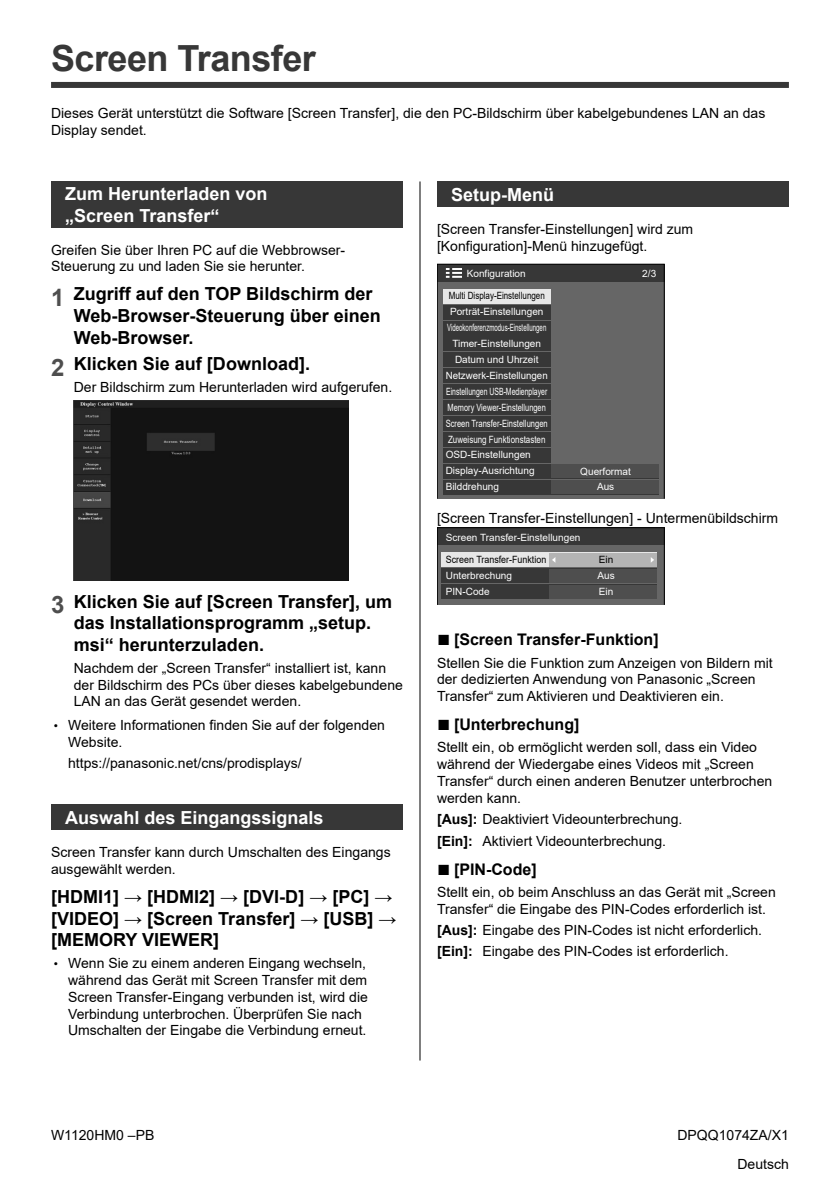
<style>
.page{position:relative;width:840px;height:1191px;background:#fff}
.page>*{position:absolute;margin:0;border:0;box-sizing:border-box;transform-origin:0 0}
.t1{font:700 36px "Arial";letter-spacing:-.015em;color:#373737}
.t2{font:700 18px/21.6px "Arial";color:#000}
.t3{font:700 18px/21.6px "Arial";color:#fff}
.t4{font:700 16px "Arial";color:#000}
.t5{font:14px/16.8px "Arial";color:#000}
.t6{font:10px/15.8px "Arial";color:#fff;text-align:center}
.t7{font:10px "Arial";color:#fff;scale:.76 1}
.t8{font:10px "Arial";color:#000;scale:.8 1}
.t9{font:10px "Arial";color:#fff;scale:.8 1}
.t10{font:10px "Arial";color:#000;scale:.89 1}
.t11{font:10px "Arial";color:#000}
.s1{font-size:24px;color:#4e4e4e}
.s2{font-size:12px}
.s3{font-size:22px}
.s4{font-weight:700}
</style>
<div class="page">
<hr style="left:419px;top:181px;width:1px;height:879px;background:#000">
<div style="left:51px;top:181px;width:352px;height:46px;background:#373737"></div>
<img style="left:74px;top:401px;width:274px;height:180px">
<div style="left:51px;top:804px;width:352px;height:25px;background:#373737"></div>
<div style="left:51px;top:82px;width:737px;height:6px;background:#373737"></div>
<div style="left:437px;top:181px;width:351px;height:26px;background:#373737"></div>
<div style="left:437px;top:264px;width:227px;height:234px;background:#666"></div>
<div style="left:437px;top:264px;width:227px;height:17px;background:#373737"></div>
<svg style="left:445px;top:268px;width:16px;height:10px"></svg>
<div style="left:442px;top:321px;width:108px;height:14px;background:#373737"></div>
<div style="left:442px;top:305px;width:108px;height:14px;background:#373737"></div>
<div style="left:442px;top:289px;width:108px;height:15px;background:#e7e7e7"></div>
<div style="left:442px;top:336px;width:108px;height:15px;background:#373737"></div>
<div style="left:442px;top:352px;width:108px;height:15px;background:#373737"></div>
<div style="left:442px;top:368px;width:108px;height:15px;background:#373737"></div>
<div style="left:442px;top:384px;width:108px;height:15px;background:#373737"></div>
<div style="left:442px;top:400px;width:108px;height:15px;background:#373737"></div>
<div style="left:442px;top:416px;width:108px;height:15px;background:#373737"></div>
<div style="left:442px;top:432px;width:108px;height:14px;background:#373737"></div>
<div style="left:442px;top:448px;width:108px;height:14px;background:#373737"></div>
<div style="left:442px;top:463px;width:216px;height:15px;background:#373737"></div>
<div style="left:550px;top:464px;width:108px;height:14px;background:#4e4e4e"></div>
<div style="left:442px;top:479px;width:216px;height:15px;background:#373737"></div>
<div style="left:550px;top:480px;width:108px;height:14px;background:#4e4e4e"></div>
<div style="left:437px;top:264px;width:227px;height:235px;border:1px solid #000"></div>
<div style="left:437px;top:528px;width:227px;height:77px;background:#666"></div>
<div style="left:437px;top:528px;width:227px;height:17px;background:#373737"></div>
<div style="left:437px;top:527px;width:227px;height:78px;border:1px solid #000"></div>
<div style="left:441px;top:568px;width:215px;height:15px;background:#373737"></div>
<div style="left:549px;top:569px;width:107px;height:13px;background:#4e4e4e"></div>
<div style="left:441px;top:584px;width:215px;height:15px;background:#373737"></div>
<div style="left:549px;top:585px;width:107px;height:13px;background:#4e4e4e"></div>
<div style="left:441px;top:552px;width:215px;height:15px;background:#e7e7e7"></div>
<div style="left:549px;top:553px;width:107px;height:14px;background:#b4b4b4"></div>
<svg style="left:650px;top:557px;width:3px;height:6px"></svg>
<h1 class="t1" style="left:51px;top:33px;width:266px">Screen Transfer</h1>
<p class="t5" style="left:51px;top:105px;width:715px">Dieses Gerät unterstützt die Software [Screen Transfer], die den PC-Bildschirm über kabelgebundenes LAN an das<br>Display sendet.</p>
<p class="t3" style="left:65px;top:183px;width:204px">Zum Herunterladen von „Screen Transfer“</p>
<p class="t5" style="left:51px;top:241px;width:295px">Greifen Sie über Ihren PC auf die Webbrowser-<br>Steuerung zu und laden Sie sie herunter.</p>
<p class="t2" style="left:74px;top:283px;width:308px;text-indent:-23px"><span class="s1">1</span> Zugriff auf den TOP Bildschirm der<br>Web-Browser-Steuerung über einen<br>Web-Browser.</p>
<p class="t2" style="left:51px;top:353px;width:260px"><span class="s1">2</span> Klicken Sie auf [Download].</p>
<p class="t5" style="left:74px;top:379px;width:320px">Der Bildschirm zum Herunterladen wird aufgerufen.</p>
<p class="t2" style="left:74px;top:591px;width:320px;text-indent:-23px"><span class="s1">3</span> Klicken Sie auf [Screen Transfer], um das Installationsprogramm „setup. msi“ herunterzuladen.</p>
<p class="t5" style="left:74px;top:659px;width:330px">Nachdem der „Screen Transfer“ installiert ist, kann der Bildschirm des PCs über dieses kabelgebundene<br>LAN an das Gerät gesendet werden.</p>
<p class="t5" style="left:68px;top:716px;width:318px;text-indent:-14px"><span class="s2">•</span> Weitere Informationen finden Sie auf der folgenden<br>Website.</p>
<p class="t5" style="left:68px;top:754px;width:235px">https://panasonic.net/cns/prodisplays/</p>
<p class="t3" style="left:65px;top:806px;width:260px">Auswahl des Eingangssignals</p>
<p class="t5" style="left:51px;top:843px;width:341px">Screen Transfer kann durch Umschalten des Eingangs ausgewählt werden.</p>
<p class="t2" style="left:51px;top:886px;width:347px">[HDMI1] → [HDMI2] → [DVI-D] → [PC] → [VIDEO] → [Screen Transfer] → [USB] → [MEMORY VIEWER]</p>
<p class="t5" style="left:68px;top:954px;width:301px;text-indent:-14px"><span class="s2">•</span> Wenn Sie zu einem anderen Eingang wechseln, während das Gerät mit Screen Transfer mit dem Screen Transfer-Eingang verbunden ist, wird die Verbindung unterbrochen. Überprüfen Sie nach Umschalten der Eingabe die Verbindung erneut.</p>
<p class="t3" style="left:451px;top:184px;width:104px">Setup-Menü</p>
<p class="t5" style="left:437px;top:221px;width:257px">[Screen Transfer-Einstellungen] wird zum [Konfiguration]-Menü hinzugefügt.</p>
<p class="t6" style="left:466px;top:266px;width:60px">Konfiguration</p>
<p class="t6" style="left:642px;top:265px;width:15px">2/3</p>
<p class="t8" style="left:448px;top:289px;width:122px">Multi Display-Einstellungen</p>
<p class="t6" style="left:447px;top:304px;width:101px;text-align:left">Porträt-Einstellungen<br>Videokonferenzmodus-Einstellungen</p>
<p class="t6" style="left:452px;top:336px;width:90px">Timer-Einstellungen</p>
<p class="t6" style="left:445px;top:351px;width:103px">Datum und Uhrzeit<br>Netzwerk-Einstellungen<br>Einstellungen USB-Medienplayer<br>Memory Viewer-Einstellungen</p>
<p class="t6" style="left:445px;top:447px;width:87px">OSD-Einstellungen</p>
<p class="t7" style="left:445px;top:416px;width:136px">Screen Transfer-Einstellungen</p>
<p class="t9" style="left:448px;top:432px;width:123px">Zuweisung Funktionstasten</p>
<p class="t6" style="left:445px;top:463px;width:90px">Display-Ausrichtung</p>
<p class="t6" style="left:580px;top:463px;width:52px">Querformat</p>
<p class="t6" style="left:445px;top:479px;width:55px">Bilddrehung</p>
<p class="t6" style="left:596px;top:479px;width:19px">Aus</p>
<p class="t5" style="left:437px;top:509px;width:342px">[Screen Transfer-Einstellungen] - Untermenübildschirm</p>
<p class="t6" style="left:445px;top:529px;width:136px">Screen Transfer-Einstellungen</p>
<p class="t6" style="left:445px;top:567px;width:68px">Unterbrechung</p>
<p class="t6" style="left:598px;top:583px;width:16px">Ein</p>
<p class="t10" style="left:445px;top:552px;width:114px">Screen Transfer-Funktion</p>
<p class="t11" style="left:598px;top:552px;width:16px">Ein</p>
<p class="t6" style="left:597px;top:567px;width:19px">Aus</p>
<p class="t6" style="left:445px;top:583px;width:45px">PIN-Code</p>
<p class="t4" style="left:437px;top:628px;width:223px"><span class="s3">■</span> [Screen Transfer-Funktion]</p>
<p class="t5" style="left:437px;top:654px;width:337px">Stellen Sie die Funktion zum Anzeigen von Bildern mit der dedizierten Anwendung von Panasonic „Screen<br>Transfer“ zum Aktivieren und Deaktivieren ein.</p>
<p class="t4" style="left:437px;top:713px;width:144px"><span class="s3">■</span> [Unterbrechung]</p>
<p class="t5" style="left:437px;top:739px;width:336px">Stellt ein, ob ermöglicht werden soll, dass ein Video während der Wiedergabe eines Videos mit „Screen Transfer“ durch einen anderen Benutzer unterbrochen werden kann.</p>
<p class="t5" style="left:437px;top:808px;width:247px;line-height:21.4px"><span class="s4">[Aus]:</span> Deaktiviert Videounterbrechung. <span class="s4">[Ein]:</span> Aktiviert Videounterbrechung.</p>
<p class="t4" style="left:437px;top:857px;width:101px"><span class="s3">■</span> [PIN-Code]</p>
<p class="t5" style="left:437px;top:883px;width:340px">Stellt ein, ob beim Anschluss an das Gerät mit „Screen<br>Transfer“ die Eingabe des PIN-Codes erforderlich ist.</p>
<p class="t5" style="left:437px;top:919px;width:326px;line-height:21.4px"><span class="s4">[Aus]:</span> Eingabe des PIN-Codes ist nicht erforderlich. <span class="s4">[Ein]:</span> Eingabe des PIN-Codes ist erforderlich.</p>
<p class="t5" style="left:51px;top:1126px;width:105px">W1120HM0 –PB</p>
<p class="t5" style="left:677px;top:1126px;width:113px">DPQQ1074ZA/X1</p>
<p class="t5" style="left:737px;top:1155px;width:53px">Deutsch</p>
</div>
